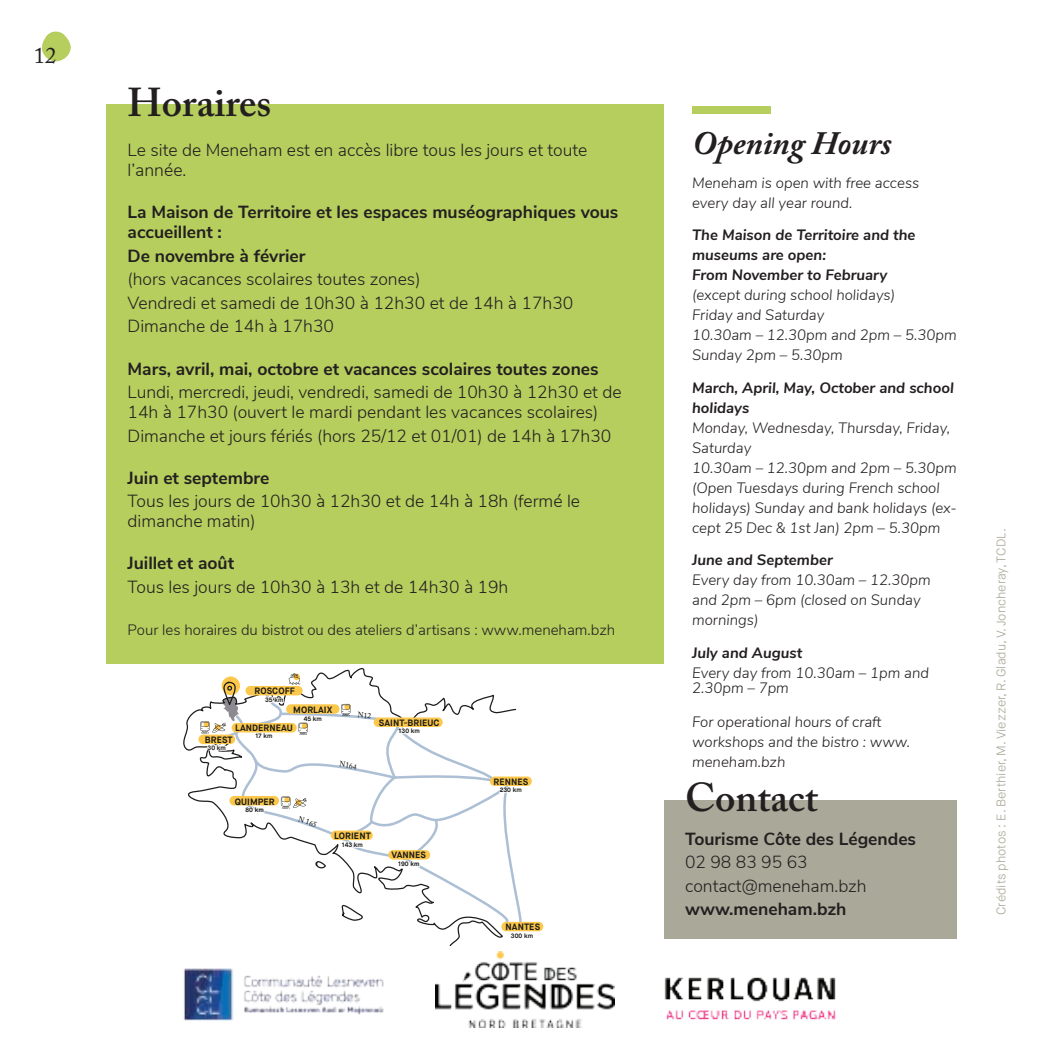
<style>
.page{position:relative;width:1063px;height:1063px;background:#fff}
.page>*{position:absolute;margin:0;border:0;box-sizing:border-box;transform-origin:0 0}
.t1{font:600 40px "Adobe Caslon Pro";color:#231f20}
.t2{font:italic 700 32.5px "Adobe Caslon Pro";color:#231f20}
.t3{font:22.5px "Adobe Caslon Pro";color:#231f20}
.t4{font:300 17.5px/20px "Nunito Sans";color:#231f20}
.t5{font:700 17.5px/20px "Nunito Sans";color:#231f20}
.t6{font:italic 300 15px/20px "Nunito Sans";color:#231f20}
.t7{font:italic 700 15px/20px "Nunito Sans";color:#231f20}
.t8{font:300 15px "Nunito Sans";color:#231f20}
.t9{font:300 12.5px "Maison Neue";color:#aaa899}
.t10{font:700 9.25px/19px "Maison Neue";letter-spacing:.01em;color:#1a1a18}
.t11{font:7.5px "Adobe Caslon Pro";color:#040503}
.t12{font:700 6.25px "Maison Neue";letter-spacing:.01em;color:#1a1a18}
</style>
<div class="page">
<svg style="left:41px;top:31px;width:30px;height:31px"></svg>
<div style="left:664px;top:801px;width:293px;height:138px;background:#aaa899"></div>
<div style="left:106px;top:105px;width:558px;height:559px;background:#b5ce5e"></div>
<div style="left:692px;top:106px;width:79px;height:7px;background:#b5ce5e"></div>
<img style="left:436px;top:952px;width:178px;height:76px">
<img style="left:184px;top:968px;width:200px;height:53px">
<svg style="left:341px;top:776px;width:184px;height:156px"></svg>
<svg style="left:198px;top:735px;width:37px;height:9px"></svg>
<div style="left:490px;top:777px;width:42px;height:9px;background:#fcc84c;border-radius:5px"></div>
<div style="left:501px;top:922px;width:42px;height:9px;background:#fcc84c;border-radius:5px"></div>
<img style="left:664px;top:977px;width:172px;height:43px">
<svg style="left:200px;top:673px;width:322px;height:198px"></svg>
<h3 class="t3" style="left:34px;top:47px;width:24px">12</h3>
<h1 class="t1" style="left:128px;top:87px;width:145px">Horaires</h1>
<p class="t4" style="left:128px;top:140px;width:461px">le site de meneham est en accès libre tous les jours et toute l’année.</p>
<p class="t5" style="left:128px;top:202px;width:492px">La Maison de Territoire et les espaces muséographiques vous accueillent :</p>
<p class="t5" style="left:128px;top:246px;width:180px">de novembre à février</p>
<p class="t4" style="left:128px;top:267px;width:447px;line-height:23.5px">(hors vacances scolaires toutes zones)<br>vendredi et samedi de 10h30 à 12h30 et de 14h à 17h30 dimanche de 14h à 17h30</p>
<p class="t5" style="left:128px;top:358px;width:473px">Mars, avril, mai, octobre et vacances scolaires toutes zones</p>
<p class="t4" style="left:128px;top:382px;width:496px">lundi, mercredi, jeudi, vendredi, samedi de 10h30 à 12h30 et de<br>14h à 17h30 (ouvert le mardi pendant les vacances scolaires)</p>
<p class="t4" style="left:128px;top:425px;width:485px">dimanche et jours fériés (hors 25/12 et 01/01) de 14h à 17h30</p>
<p class="t5" style="left:128px;top:468px;width:143px">Juin et septembre</p>
<p class="t4" style="left:128px;top:491px;width:454px">tous les jours de 10h30 à 12h30 et de 14h à 18h (fermé le dimanche matin)</p>
<p class="t5" style="left:128px;top:553px;width:108px">Juillet et août</p>
<p class="t4" style="left:128px;top:577px;width:382px">tous les jours de 10h30 à 13h et de 14h30 à 19h</p>
<p class="t8" style="left:128px;top:621px;width:489px">pour les horaires du bistrot ou des ateliers d’artisans : www.meneham.bzh</p>
<p class="t10" style="left:293px;top:681px;width:41px;text-indent:-39px">ROSCOFF<br>MORLAIX</p>
<p class="t12" style="left:304px;top:715px;width:20px">45 km</p>
<p class="t12" style="left:265px;top:696px;width:20px">35 km</p>
<p class="t10" style="left:235px;top:718px;width:59px">LANDERNEAU</p>
<p class="t12" style="left:256px;top:732px;width:18px">17 km</p>
<p class="t10" style="left:205px;top:730px;width:29px">BREST</p>
<p class="t12" style="left:208px;top:744px;width:20px">30 km</p>
<p class="t11" style="left:341px;top:759px;width:19px;rotate:10deg">N164</p>
<p class="t10" style="left:379px;top:713px;width:62px">SAINT-BRIEUC</p>
<p class="t12" style="left:399px;top:727px;width:23px">130 km</p>
<p class="t10" style="left:235px;top:792px;width:41px">QUIMPER</p>
<p class="t12" style="left:246px;top:806px;width:20px">80 km</p>
<p class="t11" style="left:300px;top:814px;width:21px;rotate:20deg">N 165</p>
<p class="t10" style="left:334px;top:827px;width:38px">LORIENT</p>
<p class="t12" style="left:342px;top:841px;width:23px">143 km</p>
<p class="t10" style="left:392px;top:846px;width:36px">VANNES</p>
<p class="t12" style="left:398px;top:860px;width:23px">190 km</p>
<p class="t10" style="left:494px;top:772px;width:36px">RENNES</p>
<p class="t12" style="left:500px;top:786px;width:23px">230 km</p>
<p class="t10" style="left:506px;top:918px;width:36px">NANTES</p>
<p class="t12" style="left:511px;top:932px;width:24px">300 km</p>
<h2 class="t2" style="left:692px;top:131px;width:201px">Opening Hours</h2>
<p class="t6" style="left:692px;top:174px;width:229px">Meneham is open with free access every day all year round.</p>
<p class="t7" style="left:692px;top:227px;width:225px">the maison de territoire and the museums are open:<br>from november to february</p>
<p class="t6" style="left:692px;top:286px;width:266px">(except during school holidays)<br>Friday and Saturday<br>10.30am – 12.30pm and 2pm – 5.30pm<br>Sunday 2pm – 5.30pm</p>
<p class="t7" style="left:692px;top:379px;width:263px">march, April, may, october and school holidays</p>
<p class="t6" style="left:692px;top:419px;width:266px">Monday, Wednesday, Thursday, Friday,<br>Saturday<br>10.30am – 12.30pm and 2pm – 5.30pm (Open Tuesdays during French school holidays) Sunday and bank holidays (ex&shy;cept 25 Dec &amp; 1st Jan) 2pm – 5.30pm</p>
<p class="t7" style="left:692px;top:551px;width:142px">June and september</p>
<p class="t6" style="left:692px;top:571px;width:240px">Every day from 10.30am – 12.30pm and 2pm – 6pm (closed on Sunday mornings)</p>
<p class="t7" style="left:692px;top:644px;width:112px">July and August</p>
<p class="t6" style="left:692px;top:666px;width:239px;line-height:15px">Every day from 10.30am – 1pm and<br>2.30pm – 7pm</p>
<p class="t6" style="left:692px;top:713px;width:220px">For operational hours of craft workshops and the bistro : www. meneham.bzh</p>
<h1 class="t1" style="left:685px;top:782px;width:135px">Contact</h1>
<p class="t5" style="left:685px;top:829px;width:233px">Tourisme côte des Légendes</p>
<p class="t4" style="left:685px;top:850px;width:183px;line-height:23.5px">02 98 83 95 63 contact@meneham.bzh</p>
<p class="t5" style="left:685px;top:899px;width:163px">www.meneham.bzh</p>
<p class="t9" style="left:996px;top:915px;width:388px;rotate:-90deg">Crédits photos : E. Berthier, M. Viezzer, R. Gladu, V. Joncheray, TCDL.</p>
</div>
